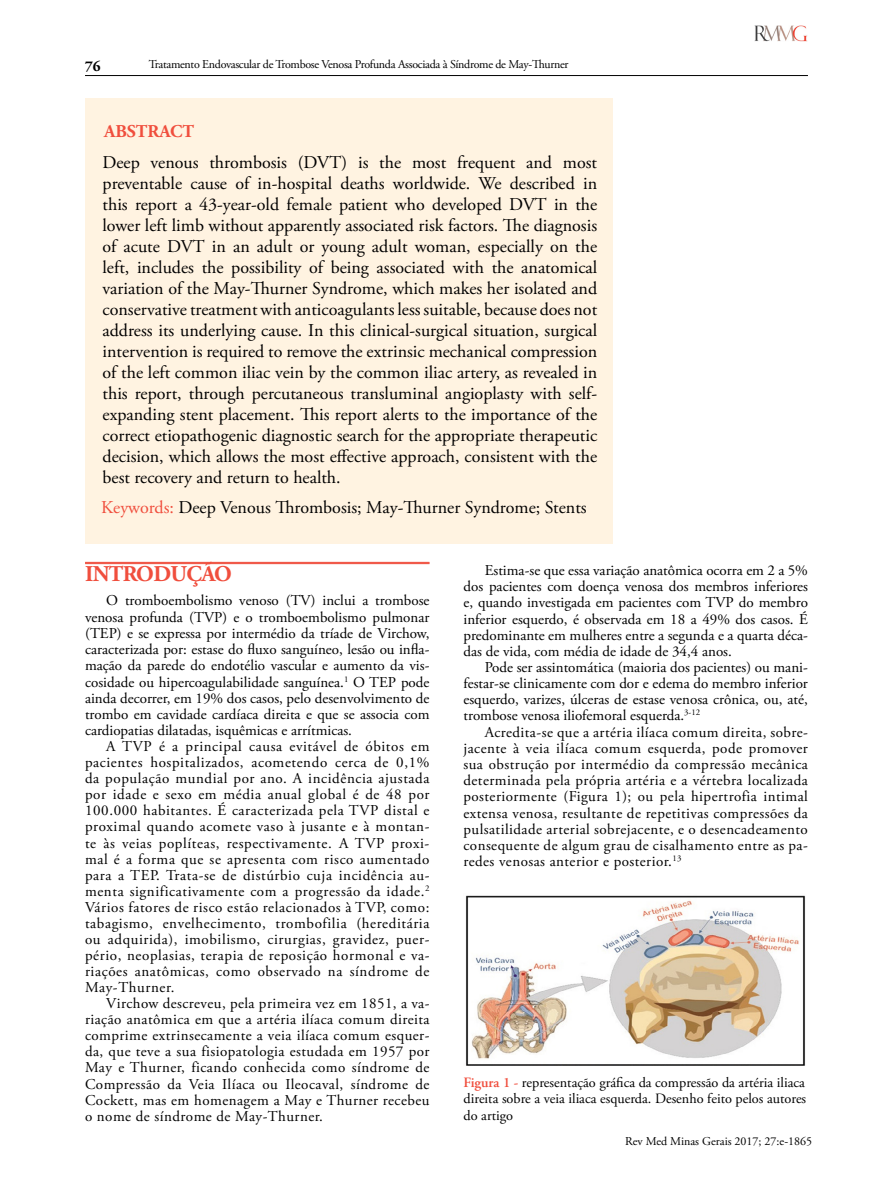
<style>
.page{position:relative;width:893px;height:1191px;background:#fff}
.page>*{position:absolute;margin:0;border:0;box-sizing:border-box;transform-origin:0 0}
.t1{font:700 22.5px "Adobe Garamond Pro";letter-spacing:-.03em;color:#f04e3d}
.t2{font:18px/21px "Adobe Garamond Pro";color:#000;text-align:justify}
.t3{font:700 18px "Adobe Garamond Pro";color:#f04e3d}
.t4{font:15px/16px "Adobe Garamond Pro";letter-spacing:.015em;color:#000;text-align:justify}
.t5{font:700 15px "Adobe Garamond Pro";color:#000}
.t6{font:14.25px/16.5px "Adobe Garamond Pro";color:#000;text-align:justify}
.t7{font:12px "Adobe Garamond Pro";letter-spacing:-.025em;color:#000}
.t8{font:12px "Adobe Garamond Pro";color:#000}
.s1{color:#f04e3d}
.s2{font-weight:600;color:#f04e3d}
</style>
<div class="page">
<hr style="left:85px;top:75px;width:723px;height:1px;background:#000">
<img style="left:755px;top:26px;width:52px;height:16px">
<div style="left:85px;top:98px;width:527px;height:445px;background:#fff3e1"></div>
<hr style="left:85px;top:562px;width:344px;height:1px;background:#f04e3d">
<hr style="left:85px;top:563px;width:344px;height:1px;background:#f04e3d">
<img style="left:466px;top:895px;width:339px;height:170px">
<p class="t5" style="left:85px;top:57px;width:17px">76</p>
<p class="t7" style="left:149px;top:57px;width:421px">Tratamento Endovascular de Trombose Venosa Profunda Associada à Síndrome de May-Thurner</p>
<p class="t3" style="left:104px;top:121px;width:92px">ABSTRACT</p>
<p class="t2" style="left:103px;top:152px;width:496px">Deep venous thrombosis (DVT) is the most frequent and most preventable cause of in-hospital deaths worldwide. We described in this report a 43-year-old female patient who developed DVT in the lower left limb without apparently associated risk factors. The diagnosis of acute DVT in an adult or young adult woman, especially on the left, includes the possibility of being associated with the anatomical variation of the May-Thurner Syndrome, which makes her isolated and conservative treatment with anticoagulants less suitable, because does not address its underlying cause. In this clinical-surgical situation, surgical intervention is required to remove the extrinsic mechanical compression of the left common iliac vein by the common iliac artery, as revealed in this report, through percutaneous transluminal angioplasty with self&shy;expanding stent placement. This report alerts to the importance of the correct etiopathogenic diagnostic search for the appropriate therapeutic decision, which allows the most effective approach, consistent with the best recovery and return to health.</p>
<p class="t2" style="left:101px;top:497px;width:487px"><span class="s1">Keywords:</span> Deep Venous Thrombosis; May-Thurner Syndrome; Stents</p>
<h1 class="t1" style="left:85px;top:560px;width:148px">INTRODUÇÃO</h1>
<p class="t4" style="left:85px;top:593px;width:346px;text-indent:21px">O tromboembolismo venoso (TV) inclui a trombose venosa profunda (TVP) e o tromboembolismo pulmonar (TEP) e se expressa por intermédio da tríade de Virchow, caracterizada por: estase do fluxo sanguíneo, lesão ou infla&shy;mação da parede do endotélio vascular e aumento da vis&shy;cosidade ou hipercoagulabilidade sanguínea.<sup>1</sup> O TEP pode ainda decorrer, em 19% dos casos, pelo desenvolvimento de trombo em cavidade cardíaca direita e que se associa com cardiopatias dilatadas, isquêmicas e arrítmicas.</p>
<p class="t4" style="left:85px;top:739px;width:346px;text-indent:21px">A TVP é a principal causa evitável de óbitos em pacientes hospitalizados, acometendo cerca de 0,1% da população mundial por ano. A incidência ajustada por idade e sexo em média anual global é de 48 por 100.000 habitantes. É caracterizada pela TVP distal e proximal quando acomete vaso à jusante e à montan&shy;te às veias poplíteas, respectivamente. A TVP proxi&shy;mal é a forma que se apresenta com risco aumentado para a TEP. Trata-se de distúrbio cuja incidência au&shy;menta significativamente com a progressão da idade.<sup>2<br></sup>Vários fatores de risco estão relacionados à TVP, como: tabagismo, envelhecimento, trombofilia (hereditária ou adquirida), imobilismo, cirurgias, gravidez, puer&shy;pério, neoplasias, terapia de reposição hormonal e va&shy;riações anatômicas, como observado na síndrome de May-Thurner.</p>
<p class="t4" style="left:85px;top:996px;width:346px;text-indent:21px">Virchow descreveu, pela primeira vez em 1851, a va&shy;riação anatômica em que a artéria ilíaca comum direita comprime extrinsecamente a veia ilíaca comum esquer&shy;da, que teve a sua fisiopatologia estudada em 1957 por May e Thurner, ficando conhecida como síndrome de Compressão da Veia Ilíaca ou Ileocaval, síndrome de Cockett, mas em homenagem a May e Thurner recebeu o nome de síndrome de May-Thurner.</p>
<p class="t4" style="left:463px;top:563px;width:346px;text-indent:21px">Estima-se que essa variação anatômica ocorra em 2 a 5% dos pacientes com doença venosa dos membros inferiores e, quando investigada em pacientes com TVP do membro inferior esquerdo, é observada em 18 a 49% dos casos. É predominante em mulheres entre a segunda e a quarta déca&shy;das de vida, com média de idade de 34,4 anos.</p>
<p class="t4" style="left:463px;top:659px;width:346px;text-indent:21px">Pode ser assintomática (maioria dos pacientes) ou mani&shy;festar-se clinicamente com dor e edema do membro inferior esquerdo, varizes, úlceras de estase venosa crônica, ou, até, trombose venosa iliofemoral esquerda.<sup>3-12</sup></p>
<p class="t4" style="left:463px;top:724px;width:346px;text-indent:21px">Acredita-se que a artéria ilíaca comum direita, sobre&shy;jacente à veia ilíaca comum esquerda, pode promover sua obstrução por intermédio da compressão mecânica determinada pela própria artéria e a vértebra localizada posteriormente (Figura 1); ou pela hipertrofia intimal extensa venosa, resultante de repetitivas compressões da pulsatilidade arterial sobrejacente, e o desencadeamento consequente de algum grau de cisalhamento entre as pa&shy;redes venosas anterior e posterior.<sup>13</sup></p>
<p class="t6" style="left:463px;top:1074px;width:344px"><span class="s2">Figura 1 -</span> representação gráfica da compressão da artéria iliaca direita sobre a veia iliaca esquerda. Desenho feito pelos autores do artigo</p>
<p class="t8" style="left:625px;top:1133px;width:188px">Rev Med Minas Gerais 2017; 27:e-1865</p>
</div>
